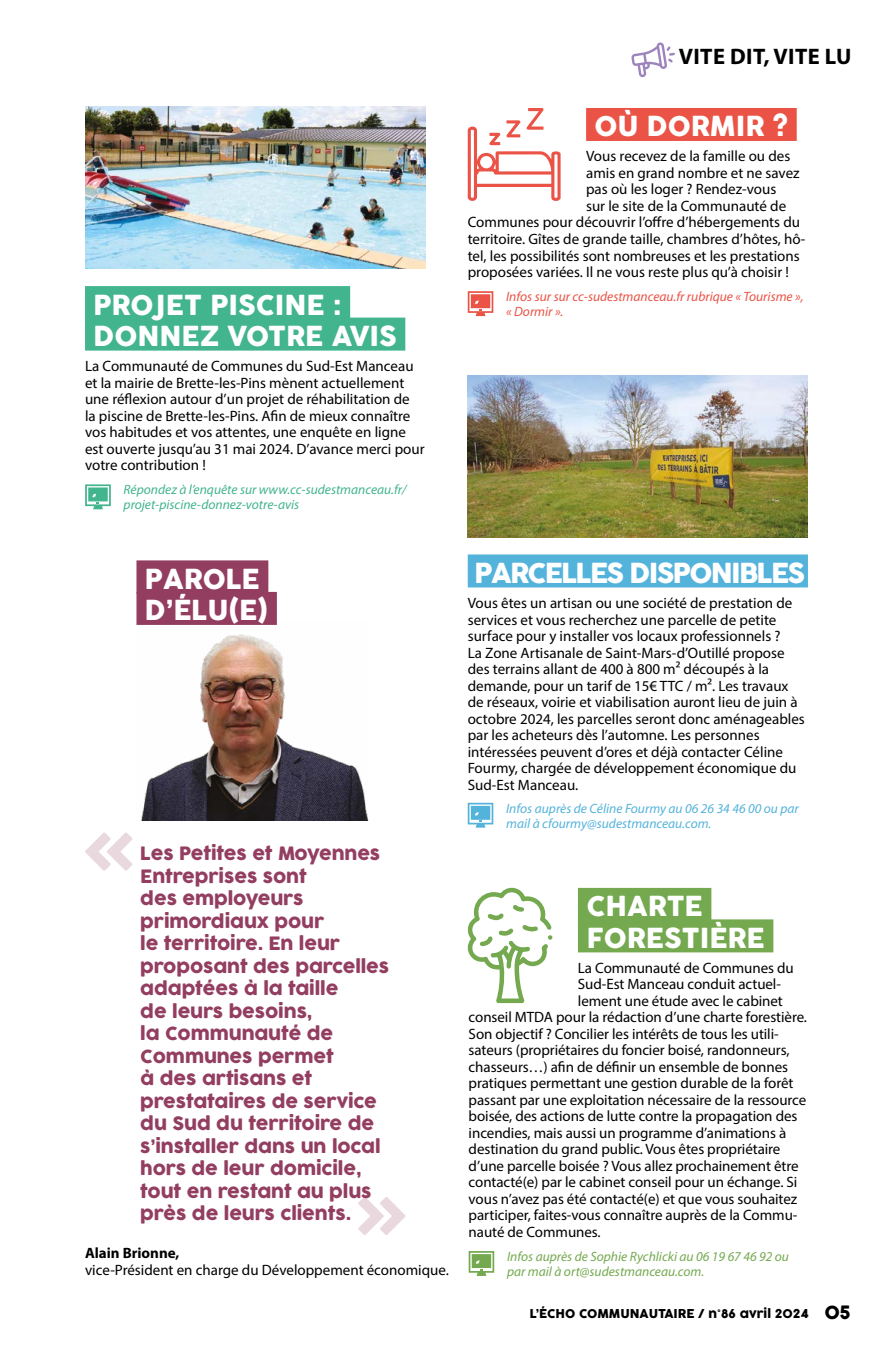
<style>
.page{position:relative;width:893px;height:1361px;background:#fff}
.page>*{position:absolute;margin:0;border:0;box-sizing:border-box;transform-origin:0 0}
.t1{font:27px/31.5px "COCOGOOSE";color:#fff}
.t2{font:27px "COCOGOOSE";letter-spacing:-.06em;color:#fff}
.t3{font:700 22.5px "Myriad Pro";letter-spacing:.02em;color:#000}
.t4{font:18px/22.5px "COCOGOOSE";letter-spacing:-.005em;color:#933e60}
.t5{font:15px/16.5px "Myriad Pro";color:#000}
.t6{font:700 15px "Myriad Pro";color:#000}
.t7{font:italic 13.5px/15px "Myriad Pro";color:#42b48e}
.t8{font:italic 13.5px/15px "Myriad Pro";color:#54b3db}
.t9{font:italic 13.5px/15px "Myriad Pro";color:#74a94f}
.t10{font:italic 13.5px/15px "Myriad Pro";color:#ea5346}
.t11{font:12px "COCOGOOSE";color:#000}
.s1{font-size:18px}
</style>
<div class="page">
<svg style="left:631px;top:42px;width:44px;height:35px"></svg>
<svg style="left:358px;top:1197px;width:48px;height:38px"></svg>
<svg style="left:85px;top:832px;width:47px;height:39px"></svg>
<div style="left:136px;top:560px;width:132px;height:33px;background:#933e60"></div>
<div style="left:136px;top:592px;width:141px;height:33px;background:#933e60"></div>
<img style="left:137px;top:621px;width:231px;height:199px">
<div style="left:468px;top:554px;width:340px;height:33px;background:#54b3db"></div>
<svg style="left:468px;top:803px;width:25px;height:24px"></svg>
<img style="left:468px;top:376px;width:340px;height:161px">
<div style="left:85px;top:286px;width:265px;height:33px;background:#42b48e"></div>
<div style="left:85px;top:318px;width:320px;height:33px;background:#42b48e"></div>
<svg style="left:85px;top:484px;width:26px;height:25px"></svg>
<img style="left:85px;top:107px;width:340px;height:161px">
<div style="left:578px;top:888px;width:133px;height:33px;background:#74a94f"></div>
<div style="left:578px;top:919px;width:195px;height:33px;background:#74a94f"></div>
<svg style="left:469px;top:1251px;width:25px;height:25px"></svg>
<svg style="left:467px;top:888px;width:85px;height:115px"></svg>
<div style="left:586px;top:108px;width:211px;height:33px;background:#ea5346"></div>
<svg style="left:468px;top:291px;width:25px;height:25px"></svg>
<svg style="left:468px;top:108px;width:93px;height:93px"></svg>
<h1 class="t1" style="left:93px;top:289px;width:305px">PROJET PISCINE :<br>DONNEZ VOTRE AVIS</h1>
<p class="t5" style="left:85px;top:357px;width:341px">La Communauté de Communes du Sud-Est Manceau et la mairie de Brette-les-Pins mènent actuellement une réflexion autour d’un projet de réhabilitation de<br>la piscine de Brette-les-Pins. Afin de mieux connaître vos habitudes et vos attentes, une enquête en ligne est ouverte jusqu’au 31 mai 2024. D’avance merci pour votre contribution !</p>
<p class="t7" style="left:124px;top:481px;width:284px">Répondez à l’enquête sur www.cc-sudestmanceau.fr/ projet-piscine-donnez-votre-avis</p>
<h2 class="t3" style="left:679px;top:41px;width:174px">VITE DIT, VITE LU</h2>
<h1 class="t1" style="left:595px;top:111px;width:195px">OÙ DORMIR ?</h1>
<p class="t5" style="left:586px;top:148px;width:206px">Vous recevez de la famille ou des</p>
<p class="t5" style="left:586px;top:164px;width:215px">amis en grand nombre et ne savez</p>
<p class="t5" style="left:586px;top:181px;width:192px">pas où les loger ? Rendez-vous</p>
<p class="t5" style="left:586px;top:197px;width:202px">sur le site de la Communauté de</p>
<p class="t5" style="left:468px;top:214px;width:334px">Communes pour découvrir l’offre d’hébergements du</p>
<p class="t5" style="left:468px;top:230px;width:339px">territoire. Gîtes de grande taille, chambres d’hôtes, hô-</p>
<p class="t5" style="left:468px;top:247px;width:333px">tel, les possibilités sont nombreuses et les prestations</p>
<p class="t5" style="left:468px;top:263px;width:323px">proposées variées. Il ne vous reste plus qu’à choisir !</p>
<p class="t10" style="left:506px;top:288px;width:299px">Infos sur sur cc-sudestmanceau.fr rubrique « Tourisme », « Dormir ».</p>
<h1 class="t1" style="left:145px;top:564px;width:125px">PAROLE<br>D’ÉLU(E)</h1>
<h1 class="t2" style="left:475px;top:553px;width:332px">PARCELLES DISPONIBLES</h1>
<p class="t5" style="left:468px;top:594px;width:339px">Vous êtes un artisan ou une société de prestation de services et vous recherchez une parcelle de petite surface pour y installer vos locaux professionnels ?<br>La Zone Artisanale de Saint-Mars-d’Outillé propose des terrains allant de 400 à 800 m² découpés à la demande, pour un tarif de 15€ TTC / m². Les travaux de réseaux, voirie et viabilisation auront lieu de juin à octobre 2024, les parcelles seront donc aménageables par les acheteurs dès l’automne. Les personnes intéressées peuvent d’ores et déjà contacter Céline Fourmy, chargée de développement économique du Sud-Est Manceau.</p>
<p class="t8" style="left:506px;top:801px;width:294px">Infos auprès de Céline Fourmy au 06 26 34 46 00 ou par mail à cfourmy@sudestmanceau.com.</p>
<p class="t4" style="left:140px;top:843px;width:251px">Les Petites et Moyennes<br>Entreprises sont<br>des employeurs primordiaux pour<br>le territoire. En leur proposant des parcelles adaptées à la taille<br>de leurs besoins,<br>la Communauté de<br>Communes permet<br>à des artisans et prestataires de service du Sud du territoire de s’installer dans un local hors de leur domicile, tout en restant au plus près de leurs clients.</p>
<p class="t6" style="left:85px;top:1243px;width:96px">Alain Brionne,</p>
<p class="t5" style="left:85px;top:1261px;width:365px">vice-Président en charge du Développement économique.</p>
<h1 class="t1" style="left:586px;top:891px;width:180px">CHARTE<br>FORESTIÈRE</h1>
<p class="t5" style="left:578px;top:959px;width:217px">La Communauté de Communes du</p>
<p class="t5" style="left:578px;top:976px;width:205px">Sud-Est Manceau conduit actuel-</p>
<p class="t5" style="left:578px;top:992px;width:206px">lement une étude avec le cabinet</p>
<p class="t5" style="left:469px;top:1009px;width:340px">conseil MTDA pour la rédaction d’une charte forestière.</p>
<p class="t5" style="left:469px;top:1025px;width:312px">Son objectif ? Concilier les intérêts de tous les utili-</p>
<p class="t5" style="left:469px;top:1042px;width:322px">sateurs (propriétaires du foncier boisé, randonneurs,</p>
<p class="t5" style="left:469px;top:1058px;width:321px">chasseurs…) afin de définir un ensemble de bonnes</p>
<p class="t5" style="left:469px;top:1075px;width:326px">pratiques permettant une gestion durable de la forêt</p>
<p class="t5" style="left:469px;top:1091px;width:339px">passant par une exploitation nécessaire de la ressource</p>
<p class="t5" style="left:469px;top:1108px;width:330px">boisée, des actions de lutte contre la propagation des</p>
<p class="t5" style="left:469px;top:1124px;width:319px">incendies, mais aussi un programme d’animations à</p>
<p class="t5" style="left:469px;top:1141px;width:313px">destination du grand public. Vous êtes propriétaire</p>
<p class="t5" style="left:469px;top:1157px;width:331px">d’une parcelle boisée ? Vous allez prochainement être</p>
<p class="t5" style="left:469px;top:1174px;width:330px">contacté(e) par le cabinet conseil pour un échange. Si</p>
<p class="t5" style="left:469px;top:1190px;width:330px">vous n’avez pas été contacté(e) et que vous souhaitez</p>
<p class="t5" style="left:469px;top:1207px;width:330px">participer, faites-vous connaître auprès de la Commu-</p>
<p class="t5" style="left:469px;top:1223px;width:134px">nauté de Communes.</p>
<p class="t9" style="left:507px;top:1248px;width:284px">Infos auprès de Sophie Rychlicki au 06 19 67 46 92 ou par mail à ort@sudestmanceau.com.</p>
<p class="t11" style="left:530px;top:1305px;width:322px">L’ÉCHO COMMUNAUTAIRE / n°86 avril 2024 <span class="s1">05</span></p>
</div>
